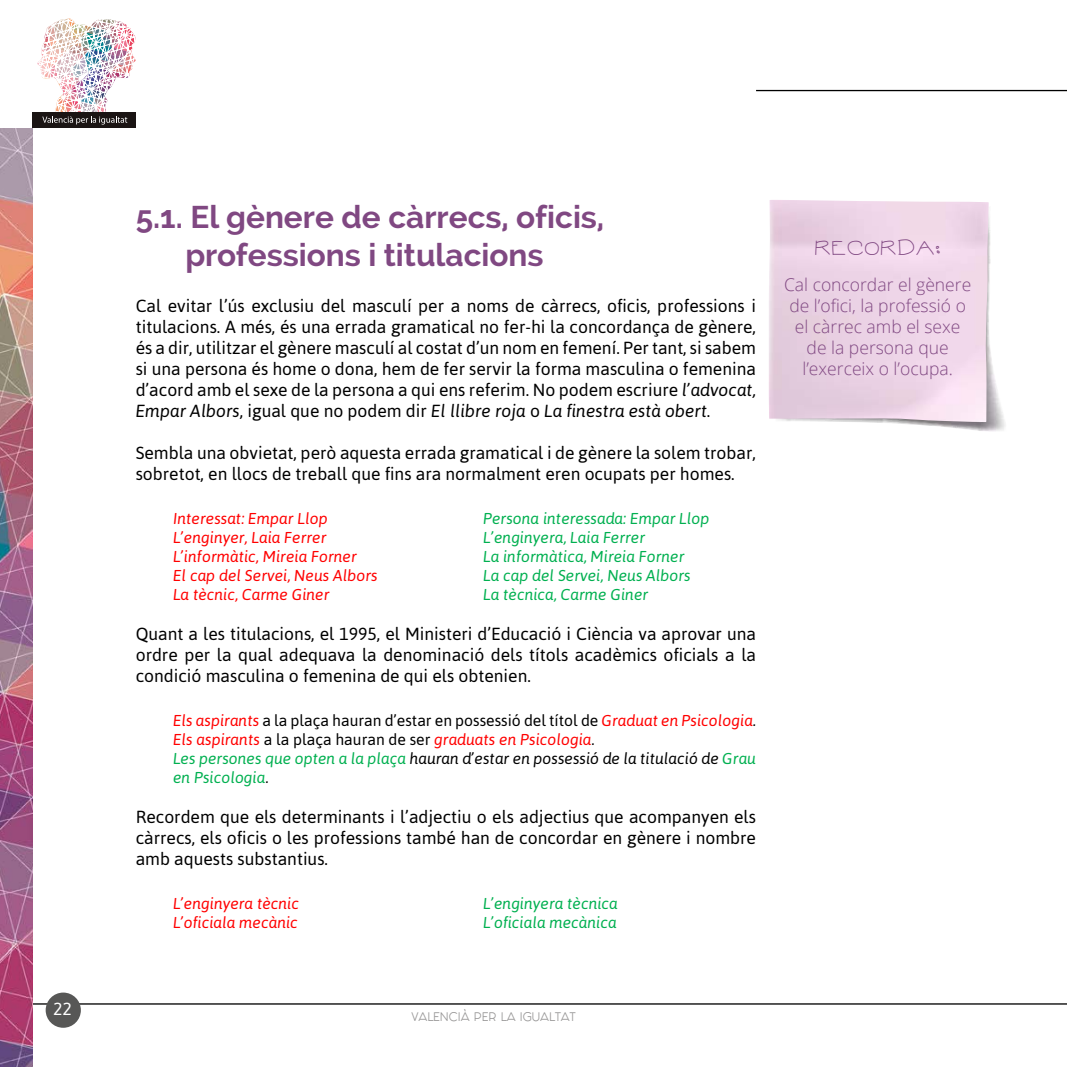
<style>
.page{position:relative;width:1067px;height:1067px;background:#fff}
.page>*{position:absolute;margin:0;border:0;box-sizing:border-box;transform-origin:0 0}
.t1{font:700 31.5px/37.8px "Raleway";color:#804882;text-align:center}
.t2{font:21px "MTF Sweetie";color:#804882}
.t3{font:17.5px/21px "Asap";color:#000;text-align:justify}
.t4{font:300 17.5px/21px "Open Sans";color:#804882;text-align:center}
.t5{font:17.5px "Asap";color:#fff}
.t6{font:italic 15.75px/18.9px "Asap";color:#f00}
.t7{font:italic 15.75px "Asap";color:#00b050}
.t8{font:10.5px "Fashion Fetish";color:#979696}
.s1{font-style:italic}
.s2{font-style:normal;color:#000}
.s3{color:#000}
.s4{color:#00b050}
</style>
<div class="page">
<div style="left:32px;top:112px;width:103px;height:16px;background:#1a1413"></div>
<img style="left:37px;top:18px;width:99px;height:107px">
<hr style="left:28px;top:1003px;width:1039px;height:1px;background:#000">
<div style="left:46px;top:992px;width:35px;height:35px;background:#575756;border-radius:50%"></div>
<hr style="left:756px;top:90px;width:311px;height:1px;background:#000">
<img style="left:0;top:128px;width:32px;height:939px">
<img style="left:865px;top:205px;width:140px;height:226px">
<img style="left:769px;top:200px;width:219px;height:222px">
<p class="t5" style="left:53px;top:999px;width:20px">22</p>
<h1 class="t1" style="left:136px;top:198px;width:470px">5.1. El gènere de càrrecs, oficis, professions i titulacions</h1>
<p class="t3" style="left:136px;top:295px;width:622px">Cal evitar l’ús exclusiu del masculí per a noms de càrrecs, oficis, professions i titulacions. A més, és una errada gramatical no fer-hi la concordança de gènere, és a dir, utilitzar el gènere masculí al costat d’un nom en femení. Per tant, si sabem si una persona és home o dona, hem de fer servir la forma masculina o femenina d’acord amb el sexe de la persona a qui ens referim. No podem escriure <span class="s1">l’advocat, Empar Albors</span>, igual que no podem dir <span class="s1">El llibre roja</span> o <span class="s1">La finestra està obert</span>.</p>
<p class="t3" style="left:136px;top:442px;width:622px">Sembla una obvietat, però aquesta errada gramatical i de gènere la solem trobar, sobretot, en llocs de treball que fins ara normalment eren ocupats per homes.</p>
<p class="t6" style="left:173px;top:509px;width:156px">Interessat: Empar Llop</p>
<p class="t7" style="left:483px;top:509px;width:228px">Persona interessada: Empar Llop</p>
<p class="t6" style="left:173px;top:528px;width:155px">L’enginyer, Laia Ferrer</p>
<p class="t7" style="left:483px;top:528px;width:164px">L’enginyera, Laia Ferrer</p>
<p class="t6" style="left:173px;top:547px;width:185px">L’informàtic, Mireia Forner</p>
<p class="t7" style="left:483px;top:547px;width:203px">La informàtica, Mireia Forner</p>
<p class="t6" style="left:173px;top:566px;width:206px">El cap del Servei, Neus Albors</p>
<p class="t7" style="left:483px;top:566px;width:209px">La cap del Servei, Neus Albors</p>
<p class="t6" style="left:173px;top:585px;width:158px">La tècnic, Carme Giner</p>
<p class="t7" style="left:483px;top:585px;width:167px">La tècnica, Carme Giner</p>
<p class="t3" style="left:136px;top:623px;width:622px">Quant a les titulacions, el 1995, el Ministeri d’Educació i Ciència va aprovar una ordre per la qual adequava la denominació dels títols acadèmics oficials a la condició masculina o femenina de qui els obtenien.</p>
<p class="t6" style="left:173px;top:711px;width:584px">Els aspirants <span class="s2">a la plaça hauran d’estar en possessió del títol de</span> Graduat en Psicologia<span class="s3">.<br></span>Els aspirants <span class="s2">a la plaça hauran de ser</span> graduats en Psicologia<span class="s3">.<br></span><span class="s4">Les persones que opten a la plaça</span> <span class="s3">hauran d’estar en possessió de la titulació de</span> <span class="s4">Grau en Psicologia</span><span class="s3">.</span></p>
<p class="t3" style="left:136px;top:806px;width:622px">Recordem que els determinants i l’adjectiu o els adjectius que acompanyen els càrrecs, els oficis o les professions també han de concordar en gènere i nombre amb aquests substantius.</p>
<p class="t6" style="left:173px;top:893px;width:128px">L’enginyera tècnic</p>
<p class="t7" style="left:483px;top:894px;width:136px">L’enginyera tècnica</p>
<p class="t6" style="left:173px;top:912px;width:126px">L’oficiala mecànic</p>
<p class="t7" style="left:483px;top:913px;width:135px">L’oficiala mecànica</p>
<p class="t2" style="left:814px;top:235px;width:127px">RECORDA:</p>
<p class="t4" style="left:784px;top:274px;width:189px">Cal concordar el gènere de l’ofici, la professió o el càrrec amb el sexe de la persona que l’exerceix o l’ocupa.</p>
<p class="t8" style="left:411px;top:1008px;width:166px">VALENCIÀ PER LA IGUALTAT</p>
</div>
